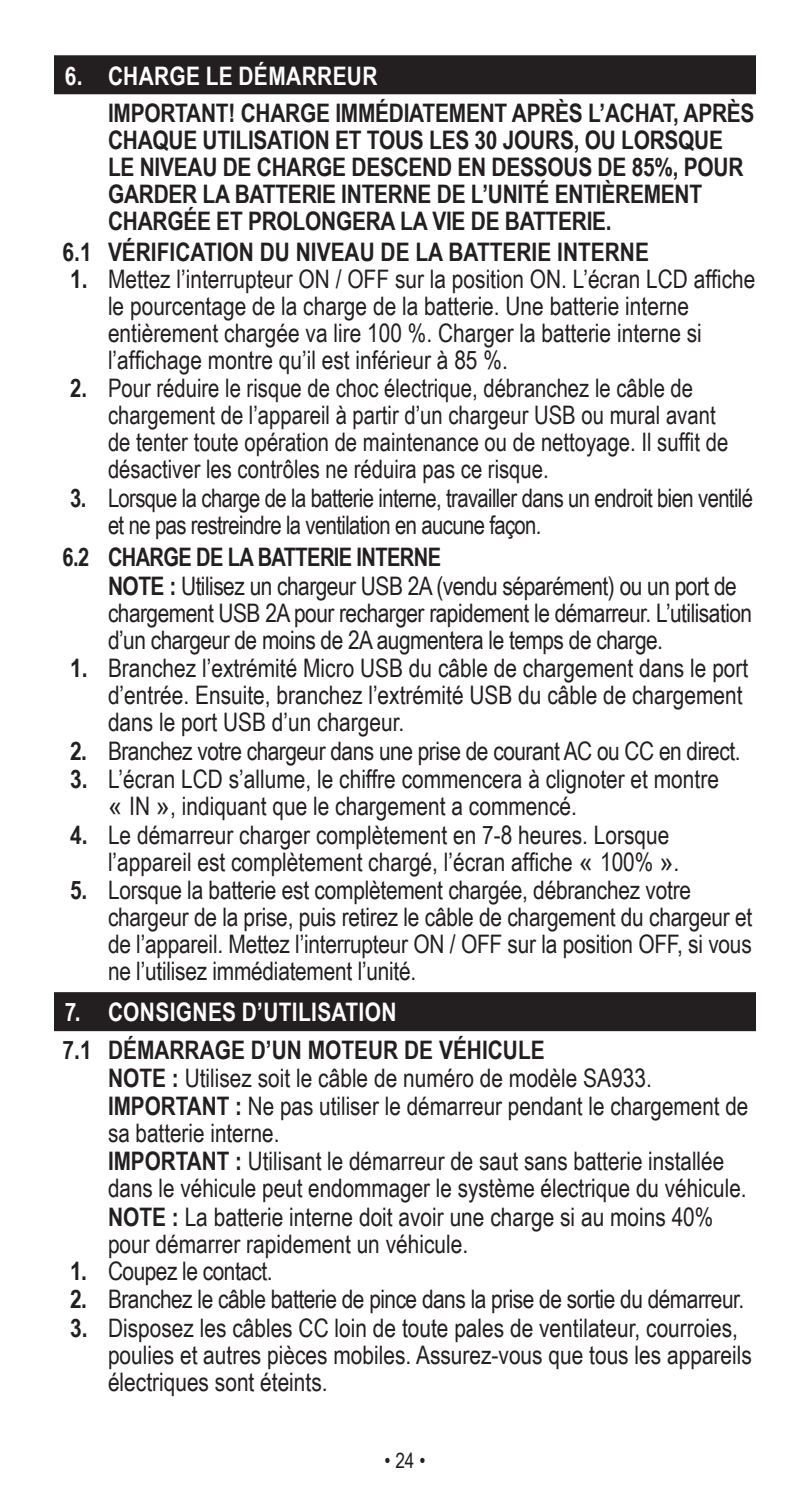
<style>
.page{position:relative;width:810px;height:1512px;background:#fff}
.page>*{position:absolute;margin:0;border:0;box-sizing:border-box;transform-origin:0 0}
.BOLD_CAPS_no_bullet{font:25.5px/27px "Arial Narrow";color:#231f20}
.BOLD_CAPS_no_bullet-2{font:25.5px/27px "Arial Narrow";letter-spacing:-.02em;color:#231f20}
.BOLD_CAPS_no_bullet-3{font:700 25.5px/27px "Arial Narrow";letter-spacing:-.01em;color:#231f20}
.BOLD_CAPS_no_bullet-4{font:25.5px/27px "Arial Narrow";letter-spacing:-.025em;color:#231f20}
.t1{font:700 25.5px "Arial Narrow";letter-spacing:.015em;color:#fff}
.BOLD_CAPS_no_bullet-5{font:700 25.5px "Arial Narrow";letter-spacing:-.01em;color:#231f20;scale:.96 1}
.t2{font:21px "Arial Narrow";color:#231f20}
.s1{font-weight:700}
.s2{font-family:"Arial"}
</style>
<div class="page">
<div style="left:54px;top:55px;width:702px;height:39px;background:#231f20"></div>
<div style="left:54px;top:992px;width:702px;height:39px;background:#231f20"></div>
<p class="t1" style="left:65px;top:56px;width:314px">6. CHARGE LE DÉMARREUR</p>
<p class="BOLD_CAPS_no_bullet-3" style="left:108px;top:99px;width:648px">IMPORTANT! CHARGE IMMÉDIATEMENT APRÈS L’ACHAT, APRÈS CHAQUE UTILISATION ET TOUS LES 30 JOURS, OU LORSQUE LE NIVEAU DE CHARGE DESCEND EN DESSOUS DE 85%, POUR GARDER LA BATTERIE INTERNE DE L’UNITÉ ENTIÈREMENT CHARGÉE ET PROLONGERA LA VIE DE BATTERIE.</p>
<p class="BOLD_CAPS_no_bullet-3" style="left:63px;top:237px;width:588px">6.1 VÉRIFICATION DU NIVEAU DE LA BATTERIE INTERNE</p>
<p class="BOLD_CAPS_no_bullet" style="left:108px;top:264px;width:649px;text-indent:-38px"><span class="s1">1.</span> Mettez l’interrupteur ON / OFF sur la position ON. L’écran LCD affiche le pourcentage de la charge de la batterie. Une batterie interne entièrement chargée va lire 100 %. Charger la batterie interne si l’affichage montre qu’il est inférieur à 85 %.</p>
<p class="BOLD_CAPS_no_bullet" style="left:108px;top:374px;width:622px;text-indent:-38px"><span class="s1">2.</span> Pour réduire le risque de choc électrique, débranchez le câble de chargement de l’appareil à partir d’un chargeur USB ou mural avant de tenter toute opération de maintenance ou de nettoyage. Il suffit de désactiver les contrôles ne réduira pas ce risque.</p>
<p class="BOLD_CAPS_no_bullet-4" style="left:108px;top:483px;width:647px;text-indent:-38px"><span class="s1">3.</span> Lorsque la charge de la batterie interne, travailler dans un endroit bien ventilé et ne pas restreindre la ventilation en aucune façon.</p>
<p class="BOLD_CAPS_no_bullet-5" style="left:63px;top:538px;width:396px">6.2 CHARGE DE LA BATTERIE INTERNE</p>
<p class="BOLD_CAPS_no_bullet-2" style="left:108px;top:571px;width:646px"><span class="s1">NOTE :</span> Utilisez un chargeur USB 2A (vendu séparément) ou un port de chargement USB 2A pour recharger rapidement le démarreur. L’utilisation d’un chargeur de moins de 2A augmentera le temps de charge.</p>
<p class="BOLD_CAPS_no_bullet" style="left:108px;top:654px;width:642px;text-indent:-38px"><span class="s1">1.</span> Branchez l’extrémité Micro USB du câble de chargement dans le port d’entrée. Ensuite, branchez l’extrémité USB du câble de chargement dans le port USB d’un chargeur.</p>
<p class="BOLD_CAPS_no_bullet-2" style="left:70px;top:736px;width:672px"><span class="s1">2.</span> Branchez votre chargeur dans une prise de courant AC ou CC en direct.</p>
<p class="BOLD_CAPS_no_bullet" style="left:108px;top:765px;width:612px;text-indent:-38px"><span class="s1">3.</span> L’écran LCD s’allume, le chiffre commencera à clignoter et montre <span class="s2">«</span> IN <span class="s2">»</span>, indiquant que le chargement a commencé.</p>
<p class="BOLD_CAPS_no_bullet" style="left:108px;top:820px;width:573px;text-indent:-38px"><span class="s1">4.</span> Le démarreur charger complètement en 7-8 heures. Lorsque l’appareil est complètement chargé, l’écran affiche <span class="s2">«</span> 100% <span class="s2">»</span>.</p>
<p class="BOLD_CAPS_no_bullet" style="left:108px;top:876px;width:646px;text-indent:-38px"><span class="s1">5.</span> Lorsque la batterie est complètement chargée, débranchez votre chargeur de la prise, puis retirez le câble de chargement du chargeur et de l’appareil. Mettez l’interrupteur ON / OFF sur la position OFF, si vous ne l’utilisez immédiatement l’unité.</p>
<p class="t1" style="left:65px;top:993px;width:333px">7. CONSIGNES D’UTILISATION</p>
<p class="BOLD_CAPS_no_bullet-3" style="left:63px;top:1036px;width:484px">7.1 DÉMARRAGE D’UN MOTEUR DE VÉHICULE</p>
<p class="BOLD_CAPS_no_bullet" style="left:108px;top:1064px;width:545px"><span class="s1">NOTE :</span> Utilisez soit le câble de numéro de modèle SA933.</p>
<p class="BOLD_CAPS_no_bullet" style="left:108px;top:1092px;width:642px"><span class="s1">IMPORTANT :</span> Ne pas utiliser le démarreur pendant le chargement de sa batterie interne.</p>
<p class="BOLD_CAPS_no_bullet" style="left:108px;top:1147px;width:640px"><span class="s1">IMPORTANT :</span> Utilisant le démarreur de saut sans batterie installée dans le véhicule peut endommager le système électrique du véhicule.</p>
<p class="BOLD_CAPS_no_bullet" style="left:108px;top:1202px;width:607px"><span class="s1">NOTE :</span> La batterie interne doit avoir une charge si au moins 40% pour démarrer rapidement un véhicule.</p>
<p class="BOLD_CAPS_no_bullet-2" style="left:70px;top:1256px;width:204px"><span class="s1">1.</span> Coupez le contact.</p>
<p class="BOLD_CAPS_no_bullet-2" style="left:70px;top:1285px;width:676px"><span class="s1">2.</span> Branchez le câble batterie de pince dans la prise de sortie du démarreur.</p>
<p class="BOLD_CAPS_no_bullet" style="left:108px;top:1313px;width:645px;text-indent:-38px"><span class="s1">3.</span> Disposez les câbles CC loin de toute pales de ventilateur, courroies, poulies et autres pièces mobiles. Assurez-vous que tous les appareils électriques sont éteints.</p>
<p class="t2" style="left:385px;top:1445px;width:42px">• 24 •</p>
</div>
